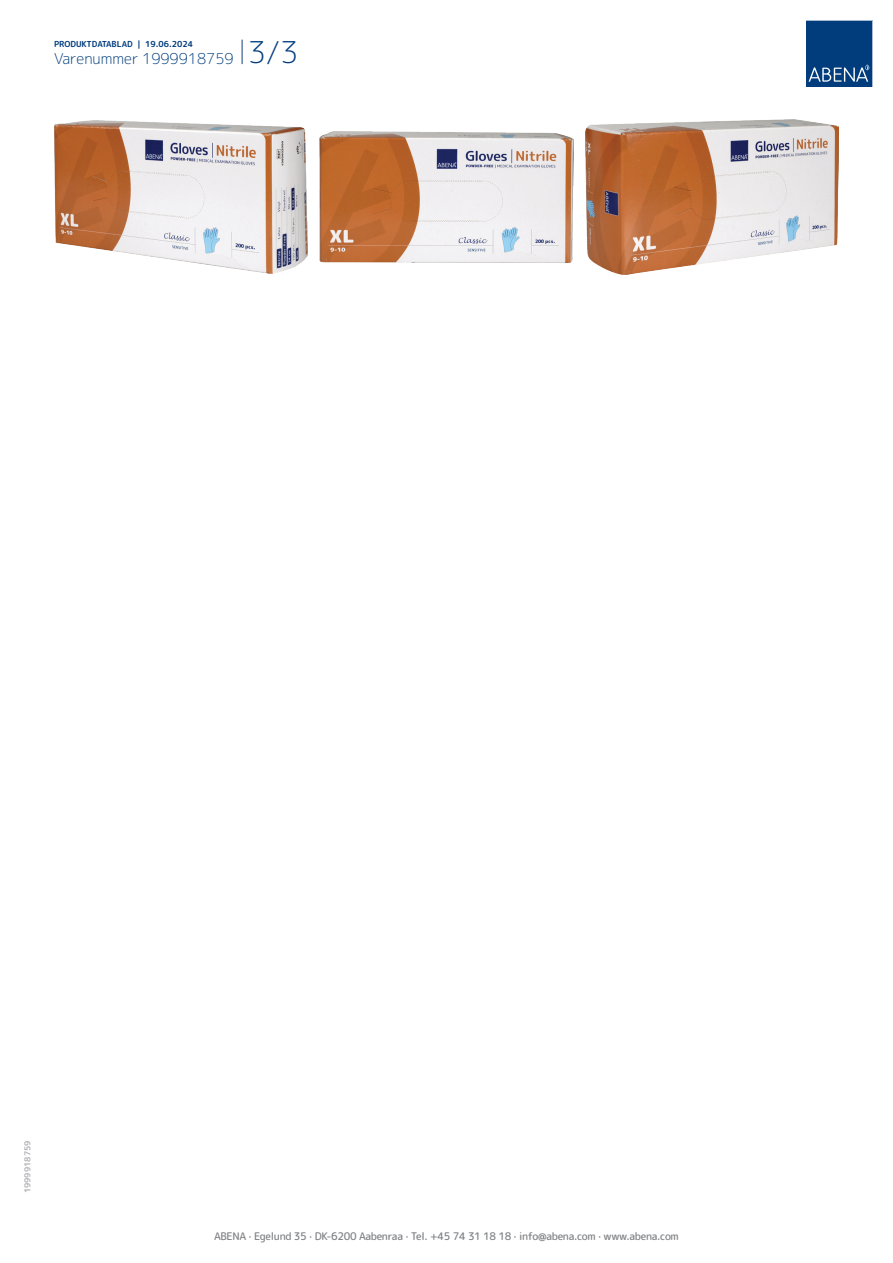
<style>
.page{position:relative;width:893px;height:1263px;background:#fff}
.page>*{position:absolute;margin:0;border:0;box-sizing:border-box;transform-origin:0 0}
.t1{font:300 15px "Rounded Mplus 1 c";color:#013d7d}
.t2{font:500 10.5px "Rounded Mplus 1 c";letter-spacing:-.03em;color:#808285}
.t3{font:700 8.25px "Rounded Mplus 1 c";color:#013d7d}
.t4{font:700 8.25px "Rounded Mplus 1 c";color:#b2b3b7}
.s1{font-size:30px}
</style>
<div class="page">
<svg style="left:242px;top:40px;width:1px;height:24px"></svg>
<svg style="left:806px;top:20px;width:67px;height:67px;background:#144b86"></svg>
<img style="left:54px;top:120px;width:253px;height:153px">
<img style="left:320px;top:132px;width:253px;height:130px">
<img style="left:586px;top:120px;width:253px;height:154px">
<p class="t3" style="left:54px;top:38px;width:141px">PRODUKTDATABLAD | 19.06.2024</p>
<h1 class="t1" style="left:54px;top:48px;width:246px">Varenummer 1999918759 <span class="s1">3/3</span></h1>
<p class="t4" style="left:22px;top:1193px;width:54px;rotate:-90deg">1999918759</p>
<p class="t2" style="left:214px;top:1229px;width:466px">ABENA · Egelund 35 · DK-6200 Aabenraa · Tel. +45 74 31 18 18 · info@abena.com · www.abena.com</p>
</div>
